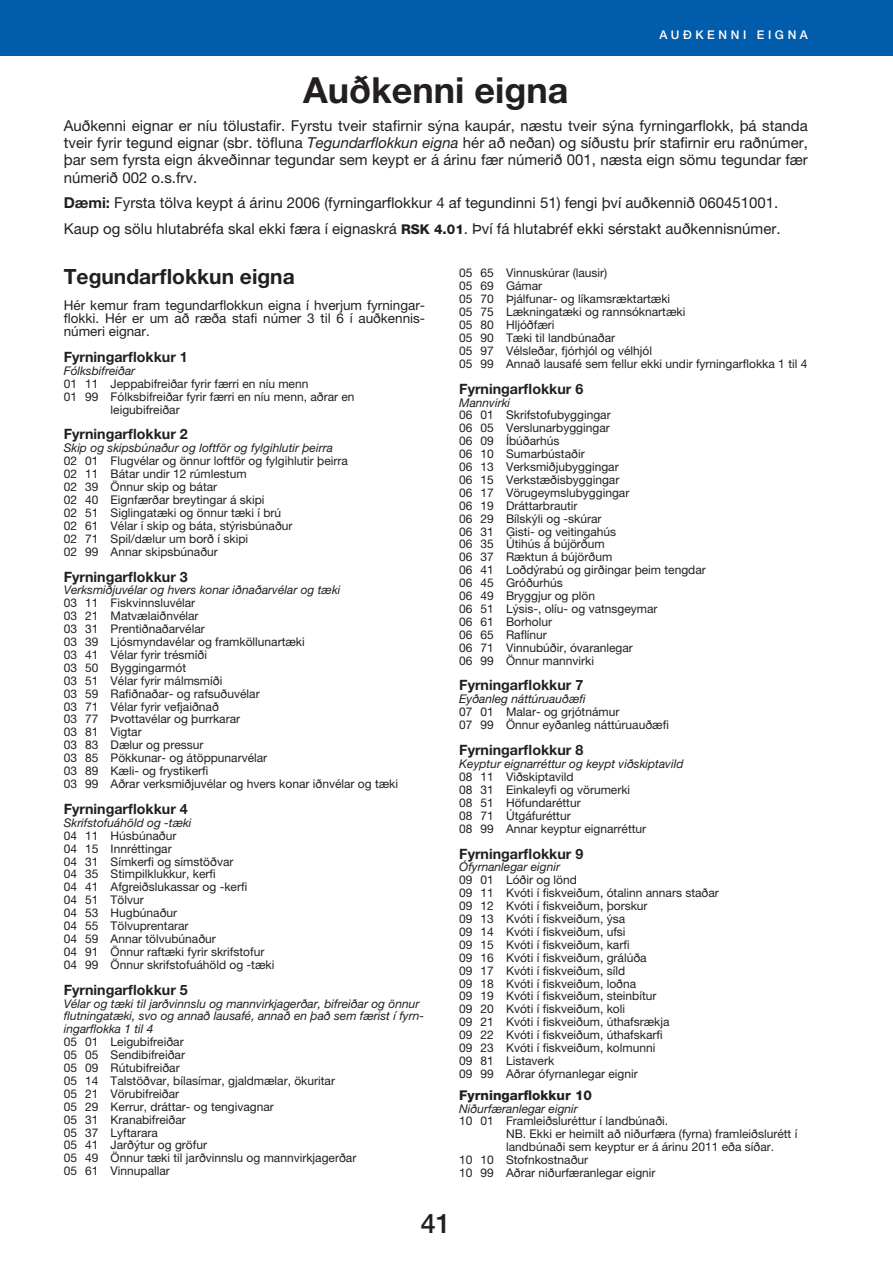
<style>
.page{position:relative;width:893px;height:1263px;background:#fff}
.page>*{position:absolute;margin:0;border:0;box-sizing:border-box;transform-origin:0 0}
.t1{font:700 36px "Helvetica Neue";color:#231f20}
.t2{font:500 27px "Helvetica Neue";color:#231f20}
.t3{font:700 21px "Helvetica Neue";color:#231f20}
.t4{font:15px/17.2px "Helvetica Neue";color:#231f20;text-align:justify}
.t5{font:700 14.25px "Helvetica Neue";color:#231f20}
.t6{font:13.5px/12.9px "Helvetica Neue";color:#231f20;text-align:justify}
.t7{font:800 13.5px "Helvetica Neue";color:#231f20}
.t8{font:12px/12.9px "Helvetica Neue";color:#231f20}
.t9{font:italic 12px/12.9px "Helvetica Neue";color:#231f20}
.t10{font:500 12px "Helvetica Neue";letter-spacing:.3em;color:#fff}
.s1{font-style:italic}
.s2{font-weight:700}
.s3{font-weight:800;font-size:13.5px}
</style>
<div class="page">
<div style="left:0;top:0;width:893px;height:55px;background:#015dab"></div>
<h1 class="t1" style="left:303px;top:67px;width:267px">Auðkenni eigna</h1>
<p class="t10" style="left:659px;top:28px;width:150px">AUÐKENNI EIGNA</p>
<p class="t4" style="left:64px;top:117px;width:746px">Auðkenni eignar er níu tölustafir. Fyrstu tveir stafirnir sýna kaupár, næstu tveir sýna fyrningarflokk, þá standa tveir fyrir tegund eignar (sbr. töfluna <span class="s1">Tegundarflokkun eigna</span> hér að neðan) og síðustu þrír stafirnir eru raðnúmer, þar sem fyrsta eign ákveðinnar tegundar sem keypt er á árinu fær númerið 001, næsta eign sömu tegundar fær númerið 002 o.s.frv.</p>
<p class="t4" style="left:64px;top:190px;width:718px;line-height:25.8px"><span class="s2">Dæmi:</span> Fyrsta tölva keypt á árinu 2006 (fyrningarflokkur 4 af tegundinni 51) fengi því auðkennið 060451001.<br>Kaup og sölu hlutabréfa skal ekki færa í eignaskrá <span class="s3">RSK 4.01</span>. Því fá hlutabréf ekki sérstakt auðkennisnúmer.</p>
<h3 class="t3" style="left:64px;top:264px;width:233px">Tegundarflokkun eigna</h3>
<p class="t6" style="left:64px;top:299px;width:362px">Hér kemur fram tegundarflokkun eigna í hverjum fyrningar&shy;flokki. Hér er um að ræða stafi númer 3 til 6 í auðkennis&shy;númeri eignar.</p>
<p class="t5" style="left:64px;top:348px;width:126px">Fyrningarflokkur 1</p>
<p class="t9" style="left:64px;top:364px;width:73px">Fólksbifreiðar</p>
<p class="t8" style="left:64px;top:377px;width:246px">01 11 Jeppabifreiðar fyrir færri en níu menn</p>
<p class="t8" style="left:64px;top:390px;width:292px">01 99 Fólksbifreiðar fyrir færri en níu menn, aðrar en</p>
<p class="t8" style="left:111px;top:403px;width:71px">leigubifreiðar</p>
<p class="t5" style="left:64px;top:426px;width:126px">Fyrningarflokkur 2</p>
<p class="t9" style="left:64px;top:441px;width:271px">Skip og skipsbúnaður og loftför og fylgihlutir þeirra</p>
<p class="t8" style="left:64px;top:454px;width:286px">02 01 Flugvélar og önnur loftför og fylgihlutir þeirra 02 11 Bátar undir 12 rúmlestum<br>02 39 Önnur skip og bátar<br>02 40 Eignfærðar breytingar á skipi<br>02 51 Siglingatæki og önnur tæki í brú<br>02 61 Vélar í skip og báta, stýrisbúnaður<br>02 71 Spil/dælur um borð í skipi<br>02 99 Annar skipsbúnaður</p>
<p class="t5" style="left:64px;top:568px;width:126px">Fyrningarflokkur 3</p>
<p class="t9" style="left:64px;top:583px;width:278px">Verksmiðjuvélar og hvers konar iðnaðarvélar og tæki</p>
<p class="t8" style="left:64px;top:596px;width:336px">03 11 Fiskvinnsluvélar<br>03 21 Matvælaiðnvélar<br>03 31 Prentiðnaðarvélar<br>03 39 Ljósmyndavélar og framköllunartæki<br>03 41 Vélar fyrir trésmíði<br>03 50 Byggingarmót<br>03 51 Vélar fyrir málmsmíði<br>03 59 Rafiðnaðar- og rafsuðuvélar<br>03 71 Vélar fyrir vefjaiðnað<br>03 77 Þvottavélar og þurrkarar<br>03 81 Vigtar<br>03 83 Dælur og pressur<br>03 85 Pökkunar- og átöppunarvélar<br>03 89 Kæli- og frystikerfi<br>03 99 Aðrar verksmiðjuvélar og hvers konar iðnvélar og tæki</p>
<p class="t5" style="left:64px;top:800px;width:126px">Fyrningarflokkur 4</p>
<p class="t9" style="left:64px;top:816px;width:129px">Skrifstofuáhöld og -tæki</p>
<p class="t8" style="left:64px;top:829px;width:212px">04 11 Húsbúnaður<br>04 15 Innréttingar<br>04 31 Símkerfi og símstöðvar<br>04 35 Stimpilklukkur, kerfi<br>04 41 Afgreiðslukassar og -kerfi<br>04 51 Tölvur<br>04 53 Hugbúnaður<br>04 55 Tölvuprentarar<br>04 59 Annar tölvubúnaður<br>04 91 Önnur raftæki fyrir skrifstofur<br>04 99 Önnur skrifstofuáhöld og -tæki</p>
<p class="t5" style="left:64px;top:981px;width:126px">Fyrningarflokkur 5</p>
<p class="t9" style="left:64px;top:997px;width:362px">Vélar og tæki til jarðvinnslu og mannvirkjagerðar, bifreiðar og önnur flutningatæki, svo og annað lausafé, annað en það sem færist í fyrn&shy;ingarflokka 1 til 4</p>
<p class="t8" style="left:64px;top:1035px;width:294px">05 01 Leigubifreiðar<br>05 05 Sendibifreiðar<br>05 09 Rútubifreiðar<br>05 14 Talstöðvar, bílasímar, gjaldmælar, ökuritar<br>05 21 Vörubifreiðar<br>05 29 Kerrur, dráttar- og tengivagnar<br>05 31 Kranabifreiðar<br>05 37 Lyftarara<br>05 41 Jarðýtur og gröfur<br>05 49 Önnur tæki til jarðvinnslu og mannvirkjagerðar<br>05 61 Vinnupallar</p>
<h2 class="t2" style="left:421px;top:1207px;width:32px">41</h2>
<p class="t8" style="left:459px;top:266px;width:350px">05 65 Vinnuskúrar (lausir)<br>05 69 Gámar<br>05 70 Þjálfunar- og líkamsræktartæki<br>05 75 Lækningatæki og rannsóknartæki<br>05 80 Hljóðfæri<br>05 90 Tæki til landbúnaðar<br>05 97 Vélsleðar, fjórhjól og vélhjól<br>05 99 Annað lausafé sem fellur ekki undir fyrningarflokka 1 til 4</p>
<p class="t5" style="left:459px;top:380px;width:126px">Fyrningarflokkur 6</p>
<p class="t9" style="left:459px;top:396px;width:52px">Mannvirki</p>
<p class="t8" style="left:459px;top:408px;width:248px">06 01 Skrifstofubyggingar<br>06 05 Verslunarbyggingar<br>06 09 Íbúðarhús<br>06 10 Sumarbústaðir<br>06 13 Verksmiðjubyggingar<br>06 15 Verkstæðisbyggingar<br>06 17 Vörugeymslubyggingar<br>06 19 Dráttarbrautir<br>06 29 Bílskýli og -skúrar<br>06 31 Gisti- og veitingahús<br>06 35 Útihús á bújörðum<br>06 37 Ræktun á bújörðum<br>06 41 Loðdýrabú og girðingar þeim tengdar<br>06 45 Gróðurhús<br>06 49 Bryggjur og plön<br>06 51 Lýsis-, olíu- og vatnsgeymar<br>06 61 Borholur<br>06 65 Raflínur<br>06 71 Vinnubúðir, óvaranlegar<br>06 99 Önnur mannvirki</p>
<p class="t5" style="left:459px;top:677px;width:126px">Fyrningarflokkur 7</p>
<p class="t9" style="left:459px;top:692px;width:128px">Eyðanleg náttúruauðæfi</p>
<p class="t8" style="left:459px;top:705px;width:211px">07 01 Malar- og grjótnámur<br>07 99 Önnur eyðanleg náttúruauðæfi</p>
<p class="t5" style="left:459px;top:741px;width:126px">Fyrningarflokkur 8</p>
<p class="t9" style="left:459px;top:757px;width:226px">Keyptur eignarréttur og keypt viðskiptavild</p>
<p class="t8" style="left:459px;top:770px;width:189px">08 11 Viðskiptavild<br>08 31 Einkaleyfi og vörumerki<br>08 51 Höfundaréttur<br>08 71 Útgáfuréttur<br>08 99 Annar keyptur eignarréttur</p>
<p class="t5" style="left:459px;top:845px;width:126px">Fyrningarflokkur 9</p>
<p class="t9" style="left:459px;top:860px;width:102px">Ófyrnanlegar eignir</p>
<p class="t8" style="left:459px;top:873px;width:261px">09 01 Lóðir og lönd<br>09 11 Kvóti í fiskveiðum, ótalinn annars staðar<br>09 12 Kvóti í fiskveiðum, þorskur<br>09 13 Kvóti í fiskveiðum, ýsa<br>09 14 Kvóti í fiskveiðum, ufsi<br>09 15 Kvóti í fiskveiðum, karfi<br>09 16 Kvóti í fiskveiðum, grálúða<br>09 17 Kvóti í fiskveiðum, síld<br>09 18 Kvóti í fiskveiðum, loðna<br>09 19 Kvóti í fiskveiðum, steinbítur<br>09 20 Kvóti í fiskveiðum, koli<br>09 21 Kvóti í fiskveiðum, úthafsrækja<br>09 22 Kvóti í fiskveiðum, úthafskarfi<br>09 23 Kvóti í fiskveiðum, kolmunni<br>09 81 Listaverk<br>09 99 Aðrar ófyrnanlegar eignir</p>
<p class="t7" style="left:459px;top:1087px;width:134px">Fyrningarflokkur 10</p>
<p class="t9" style="left:459px;top:1101px;width:120px">Niðurfæranlegar eignir</p>
<p class="t8" style="left:459px;top:1114px;width:211px">10 01 Framleiðsluréttur í landbúnaði.</p>
<p class="t8" style="left:506px;top:1127px;width:293px">NB. Ekki er heimilt að niðurfæra (fyrna) framleiðslurétt í</p>
<p class="t8" style="left:506px;top:1140px;width:270px">landbúnaði sem keyptur er á árinu 2011 eða síðar.</p>
<p class="t8" style="left:459px;top:1153px;width:131px">10 10 Stofnkostnaður</p>
<p class="t8" style="left:459px;top:1166px;width:198px">10 99 Aðrar niðurfæranlegar eignir</p>
</div>
